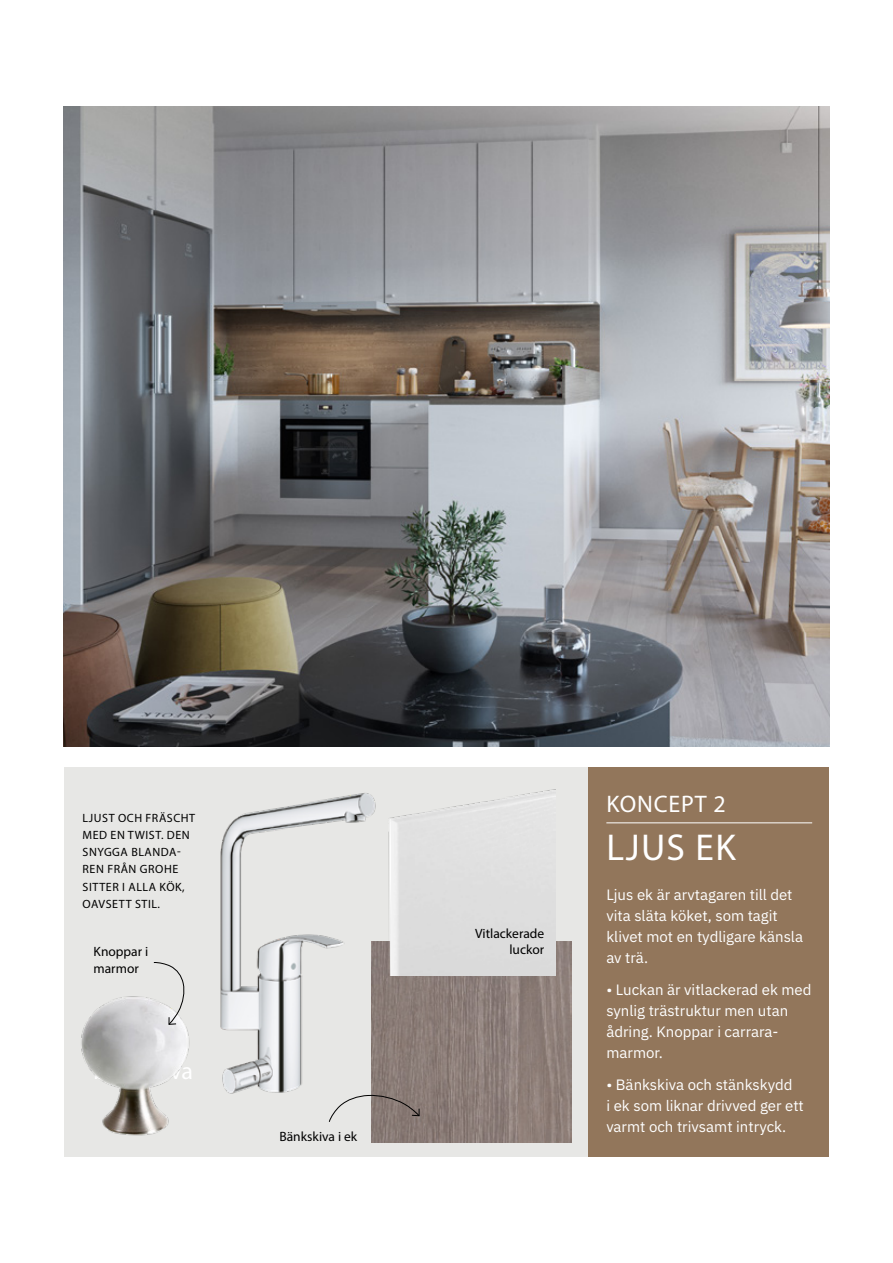
<style>
.page{position:relative;width:893px;height:1263px;background:#fff}
.page>*{position:absolute;margin:0;border:0;box-sizing:border-box;transform-origin:0 0}
.t1{font:37.5px "Myriad Pro";letter-spacing:.035em;color:#fff}
.t2{font:24px "Myriad Pro";letter-spacing:.035em;color:#fff}
.t3{font:15px/21px "IBM Plex Sans";color:#fff}
.t4{font:13.5px/16.5px "Myriad Pro";color:#000}
.t5{font:12px/17.2px "Myriad Pro";letter-spacing:.045em;color:#000}
</style>
<div class="page">
<div style="left:64px;top:767px;width:524px;height:390px;background:#e7e7e5"></div>
<img style="left:220px;top:793px;width:146px;height:301px">
<div style="left:588px;top:767px;width:241px;height:390px;background:#92765b"></div>
<img style="left:64px;top:106px;width:765px;height:640px">
<img style="left:371px;top:942px;width:201px;height:200px">
<img style="left:81px;top:996px;width:109px;height:140px">
<img style="left:366px;top:789px;width:189px;height:186px">
<svg style="left:328px;top:1094px;width:92px;height:29px"></svg>
<svg style="left:153px;top:962px;width:33px;height:63px"></svg>
<hr style="left:606px;top:822px;width:206px;height:1px;background:#fff">
<p class="t5" style="left:83px;top:809px;width:114px">LJUST OCH FRÄSCHT<br>MED EN TWIST. DEN<br>SNYGGA BLANDA-<br>REN FRÅN GROHE<br>SITTER I ALLA KÖK,<br>OAVSETT STIL.</p>
<p class="t4" style="left:94px;top:943px;width:56px">Knoppar i marmor</p>
<p class="t4" style="left:279px;top:1128px;width:79px">Bänkskiva i ek</p>
<p class="t4" style="left:475px;top:924px;width:71px;text-align:right">Vitlackerade luckor</p>
<h2 class="t2" style="left:606px;top:789px;width:121px">KONCEPT 2</h2>
<h1 class="t1" style="left:606px;top:824px;width:131px">LJUS EK</h1>
<p class="t3" style="left:606px;top:883px;width:198px">Ljus ek är arvtagaren till det vita släta köket, som tagit klivet mot en tydligare känsla av trä.</p>
<p class="t3" style="left:606px;top:978px;width:207px">• Luckan är vitlackerad ek med synlig trästruktur men utan ådring. Knoppar i carrara&shy;marmor.</p>
<p class="t3" style="left:606px;top:1073px;width:199px">• Bänkskiva och stänkskydd<br>i ek som liknar drivved ger ett varmt och trivsamt intryck.</p>
</div>
